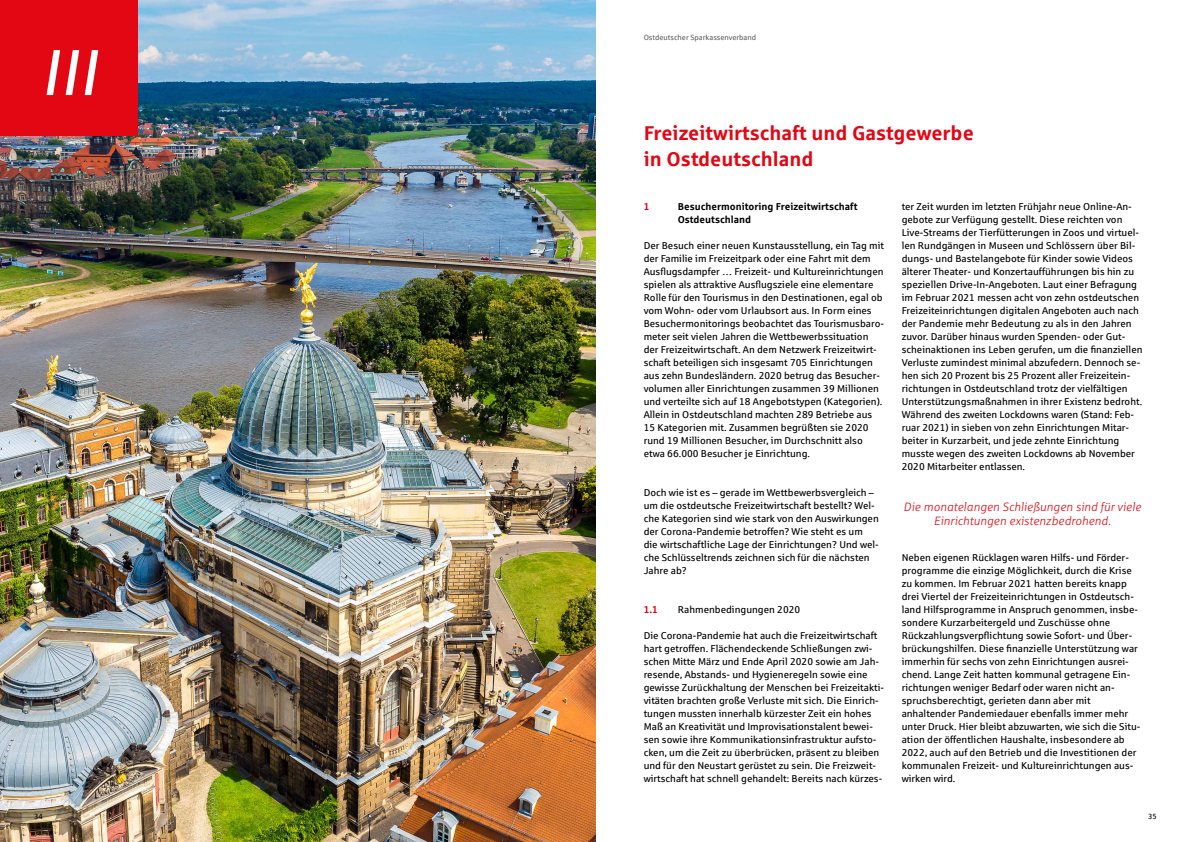
<style>
.page{position:relative;width:1191px;height:842px;background:#fff}
.page>*{position:absolute;margin:0;border:0;box-sizing:border-box;transform-origin:0 0}
.t1{font:italic 64.8px "Sparkasse Rg";color:#fff}
.t2{font:700 20px/26px "Sparkasse Rg";color:#e30613}
.t3{font:italic 12px/14px "Sparkasse Lt";letter-spacing:.01em;color:#e30d18;text-align:center}
.t4{font:10px/13px "Sparkasse Rg";color:#000}
.t5{font:700 10px/13px "Sparkasse Rg";color:#000}
.t6{font:700 10px "Sparkasse Rg";color:#e30613}
.t7{font:7.5px "Sparkasse Rg";color:#646363}
.t8{font:7.5px "Sparkasse Rg";color:#000}
</style>
<div class="page">
<img style="left:0;top:0;width:595px;height:842px">
<div style="left:0;top:0;width:138px;height:136px;background:#e30613"></div>
<h1 class="t1" style="left:41px;top:33px;width:58px">III</h1>
<p class="t8" style="left:34px;top:812px;width:10px">34</p>
<p class="t7" style="left:643px;top:32px;width:114px">Ostdeutscher Sparkassenverband</p>
<h2 class="t2" style="left:643px;top:119px;width:331px">Freizeitwirtschaft und Gastgewerbe in Ostdeutschland</h2>
<p class="t6" style="left:643px;top:200px;width:7px">1</p>
<p class="t5" style="left:677px;top:200px;width:181px">Besuchermonitoring Freizeitwirtschaft<br>Ostdeutschland</p>
<p class="t4" style="left:643px;top:239px;width:242px">Der Besuch einer neuen Kunstausstellung, ein Tag mit der Familie im Freizeitpark oder eine Fahrt mit dem Ausflugsdampfer … Freizeit- und Kultureinrichtungen spielen als attraktive Ausflugsziele eine elementare Rolle für den Tourismus in den Destinationen, egal ob vom Wohn- oder vom Urlaubsort aus. In Form eines Besuchermonitorings beobachtet das Tourismusbaro&shy;meter seit vielen Jahren die Wettbewerbssituation der Freizeitwirtschaft. An dem Netzwerk Freizeitwirt&shy;schaft beteiligen sich insgesamt 705 Einrichtungen aus zehn Bundesländern. 2020 betrug das Besucher&shy;volumen aller Einrichtungen zusammen 39 Millionen und verteilte sich auf 18 Angebotstypen (Kategorien).<br>Allein in Ostdeutschland machten 289 Betriebe aus 15 Kategorien mit. Zusammen begrüßten sie 2020 rund 19 Millionen Besucher, im Durchschnitt also etwa 66.000 Besucher je Einrichtung.</p>
<p class="t4" style="left:643px;top:486px;width:237px">Doch wie ist es – gerade im Wettbewerbsvergleich – um die ostdeutsche Freizeitwirtschaft bestellt? Wel&shy;che Kategorien sind wie stark von den Auswirkungen der Corona-Pandemie betroffen? Wie steht es um die wirtschaftliche Lage der Einrichtungen? Und wel&shy;che Schlüsseltrends zeichnen sich für die nächsten Jahre ab?</p>
<p class="t6" style="left:643px;top:603px;width:16px">1.1</p>
<p class="t4" style="left:677px;top:603px;width:124px">Rahmenbedingungen 2020</p>
<p class="t4" style="left:643px;top:629px;width:242px">Die Corona-Pandemie hat auch die Freizeitwirtschaft hart getroffen. Flächendeckende Schließungen zwi&shy;schen Mitte März und Ende April 2020 sowie am Jah&shy;resende, Abstands- und Hygieneregeln sowie eine gewisse Zurückhaltung der Menschen bei Freizeitakti&shy;vitäten brachten große Verluste mit sich. Die Einrich&shy;tungen mussten innerhalb kürzester Zeit ein hohes Maß an Kreativität und Improvisationstalent bewei&shy;sen sowie ihre Kommunikationsinfrastruktur aufsto&shy;cken, um die Zeit zu überbrücken, präsent zu bleiben und für den Neustart gerüstet zu sein. Die Freizweit&shy;wirtschaft hat schnell gehandelt: Bereits nach kürzes-</p>
<p class="t4" style="left:901px;top:200px;width:242px">ter Zeit wurden im letzten Frühjahr neue Online-An&shy;gebote zur Verfügung gestellt. Diese reichten von Live-Streams der Tierfütterungen in Zoos und virtuel&shy;len Rundgängen in Museen und Schlössern über Bil&shy;dungs- und Bastelangebote für Kinder sowie Videos älterer Theater- und Konzertaufführungen bis hin zu speziellen Drive-In-Angeboten. Laut einer Befragung im Februar 2021 messen acht von zehn ostdeutschen Freizeiteinrichtungen digitalen Angeboten auch nach der Pandemie mehr Bedeutung zu als in den Jahren zuvor. Darüber hinaus wurden Spenden- oder Gut&shy;scheinaktionen ins Leben gerufen, um die finanziellen Verluste zumindest minimal abzufedern. Dennoch se&shy;hen sich 20 Prozent bis 25 Prozent aller Freizeitein&shy;richtungen in Ostdeutschland trotz der vielfältigen Unterstützungsmaßnahmen in ihrer Existenz bedroht.<br>Während des zweiten Lockdowns waren (Stand: Feb&shy;ruar 2021) in sieben von zehn Einrichtungen Mitar&shy;beiter in Kurzarbeit, und jede zehnte Einrichtung musste wegen des zweiten Lockdowns ab November 2020 Mitarbeiter entlassen.</p>
<p class="t3" style="left:903px;top:500px;width:239px">Die monatelangen Schließungen sind für viele<br>Einrichtungen existenzbedrohend.</p>
<p class="t4" style="left:901px;top:551px;width:240px">Neben eigenen Rücklagen waren Hilfs- und Förder&shy;programme die einzige Möglichkeit, durch die Krise zu kommen. Im Februar 2021 hatten bereits knapp drei Viertel der Freizeiteinrichtungen in Ostdeutsch&shy;land Hilfsprogramme in Anspruch genommen, insbe&shy;sondere Kurzarbeitergeld und Zuschüsse ohne Rückzahlungsverpflichtung sowie Sofort- und Über&shy;brückungshilfen. Diese finanzielle Unterstützung war immerhin für sechs von zehn Einrichtungen ausrei&shy;chend. Lange Zeit hatten kommunal getragene Ein&shy;richtungen weniger Bedarf oder waren nicht an&shy;spruchsberechtigt, gerieten dann aber mit anhaltender Pandemiedauer ebenfalls immer mehr unter Druck. Hier bleibt abzuwarten, wie sich die Situ&shy;ation der öffentlichen Haushalte, insbesondere ab 2022, auch auf den Betrieb und die Investitionen der kommunalen Freizeit- und Kultureinrichtungen aus&shy;wirken wird.</p>
<p class="t8" style="left:1148px;top:812px;width:10px">35</p>
</div>
